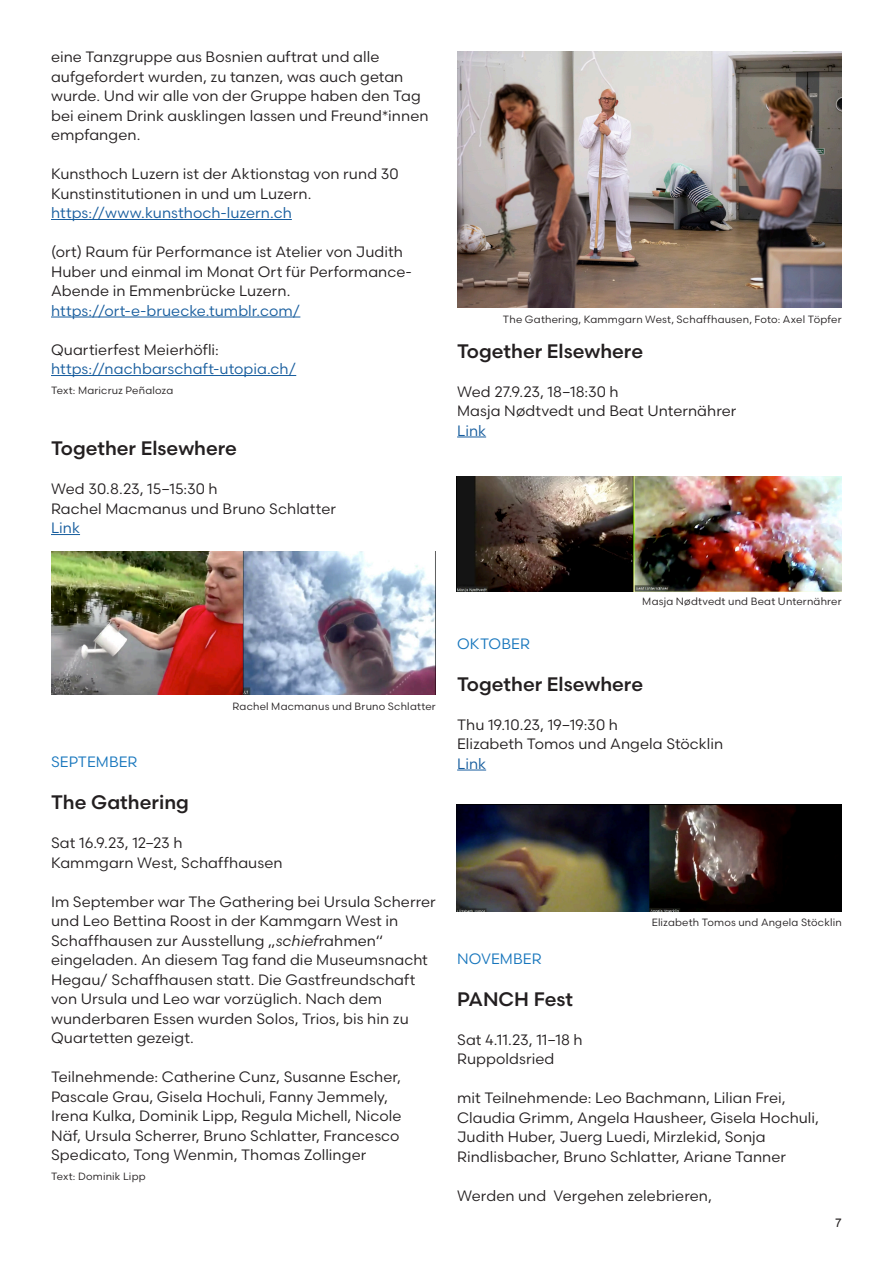
<style>
.page{position:relative;width:893px;height:1263px;background:#fff}
.page>*{position:absolute;margin:0;border:0;box-sizing:border-box;transform-origin:0 0}
.t1{font:500 19.5px "Scandia";color:#231f20}
.Fliesstext{font:15px/19.5px "Scandia";letter-spacing:.005em;color:#231f20}
.Fliesstext-2{font:15px "Scandia";letter-spacing:.005em;color:#175d9e}
.Fliesstext-3{font:15px "Scandia";letter-spacing:.005em;color:#1776bd}
.t2{font:12px "Arial";color:#231f20}
.Fliesstext-4{font:10.5px "Scandia";letter-spacing:.02em;color:#231f20}
.s1{font-style:italic}
</style>
<div class="page">
<svg style="left:457px;top:437px;width:29px;height:1px"></svg>
<svg style="left:457px;top:770px;width:29px;height:1px"></svg>
<hr style="left:51px;top:219px;width:241px;height:1px;background:#175d9e">
<hr style="left:51px;top:317px;width:249px;height:1px;background:#175d9e">
<hr style="left:51px;top:375px;width:245px;height:1px;background:#175d9e">
<svg style="left:51px;top:534px;width:29px;height:1px"></svg>
<img style="left:51px;top:552px;width:385px;height:143px">
<img style="left:457px;top:52px;width:385px;height:256px">
<img style="left:457px;top:476px;width:385px;height:116px">
<img style="left:457px;top:804px;width:384px;height:107px">
<p class="Fliesstext" style="left:51px;top:47px;width:379px">eine Tanzgruppe aus Bosnien auftrat und alle aufgefordert wurden, zu tanzen, was auch getan wurde. Und wir alle von der Gruppe haben den Tag bei einem Drink ausklingen lassen und Freund*innen empfangen.</p>
<p class="Fliesstext" style="left:51px;top:164px;width:349px">Kunsthoch Luzern ist der Aktionstag von rund 30<br>Kunstinstitutionen in und um Luzern.</p>
<p class="Fliesstext-2" style="left:51px;top:204px;width:242px">https://www.kunsthoch-luzern.ch</p>
<p class="Fliesstext" style="left:51px;top:242px;width:362px">(ort) Raum für Performance ist Atelier von Judith<br>Huber und einmal im Monat Ort für Performance-<br>Abende in Emmenbrücke Luzern.</p>
<p class="Fliesstext-2" style="left:51px;top:301px;width:251px">https://ort-e-bruecke.tumblr.com/</p>
<p class="Fliesstext" style="left:51px;top:340px;width:169px">Quartierfest Meierhöfli:</p>
<p class="Fliesstext-2" style="left:51px;top:360px;width:247px">https://nachbarschaft-utopia.ch/</p>
<p class="Fliesstext-4" style="left:51px;top:384px;width:124px">Text: Maricruz Peñaloza</p>
<p class="t1" style="left:51px;top:436px;width:187px">Together Elsewhere</p>
<p class="Fliesstext" style="left:51px;top:479px;width:168px">Wed 30.8.23, 15–15:30 h</p>
<p class="Fliesstext" style="left:51px;top:499px;width:287px">Rachel Macmanus und Bruno Schlatter</p>
<p class="Fliesstext-2" style="left:51px;top:519px;width:31px">Link</p>
<p class="Fliesstext-4" style="left:503px;top:313px;width:340px">The Gathering, Kammgarn West, Schaffhausen, Foto: Axel Töpfer</p>
<p class="t1" style="left:457px;top:339px;width:187px">Together Elsewhere</p>
<p class="Fliesstext" style="left:457px;top:382px;width:163px">Wed 27.9.23, 18–18:30 h</p>
<p class="Fliesstext" style="left:457px;top:401px;width:281px">Masja Nødtvedt und Beat Unternährer</p>
<p class="Fliesstext-2" style="left:457px;top:421px;width:31px">Link</p>
<p class="Fliesstext-4" style="left:233px;top:700px;width:205px">Rachel Macmanus und Bruno Schlatter</p>
<p class="Fliesstext-3" style="left:51px;top:753px;width:88px">SEPTEMBER</p>
<p class="t1" style="left:51px;top:790px;width:139px">The Gathering</p>
<p class="Fliesstext" style="left:51px;top:833px;width:133px">Sat 16.9.23, 12–23 h</p>
<p class="Fliesstext" style="left:51px;top:853px;width:233px">Kammgarn West, Schaffhausen</p>
<p class="Fliesstext" style="left:51px;top:892px;width:386px">Im September war The Gathering bei Ursula Scherrer und Leo Bettina Roost in der Kammgarn West in Schaffhausen zur Ausstellung „<span class="s1">schief</span>rahmen“ eingeladen. An diesem Tag fand die Museumsnacht Hegau/ Schaffhausen statt. Die Gastfreundschaft von Ursula und Leo war vorzüglich. Nach dem wunderbaren Essen wurden Solos, Trios, bis hin zu Quartetten gezeigt.</p>
<p class="Fliesstext" style="left:51px;top:1067px;width:352px">Teilnehmende: Catherine Cunz, Susanne Escher, Pascale Grau, Gisela Hochuli, Fanny Jemmely, Irena Kulka, Dominik Lipp, Regula Michell, Nicole Näf, Ursula Scherrer, Bruno Schlatter, Francesco Spedicato, Tong Wenmin, Thomas Zollinger</p>
<p class="Fliesstext-4" style="left:51px;top:1170px;width:96px">Text: Dominik Lipp</p>
<p class="Fliesstext-4" style="left:642px;top:595px;width:201px">Masja Nødtvedt und Beat Unternährer</p>
<p class="Fliesstext-3" style="left:457px;top:634px;width:74px">OKTOBER</p>
<p class="t1" style="left:457px;top:672px;width:187px">Together Elsewhere</p>
<p class="Fliesstext" style="left:457px;top:715px;width:162px">Thu 19.10.23, 19–19:30 h</p>
<p class="Fliesstext" style="left:457px;top:734px;width:268px">Elizabeth Tomos und Angela Stöcklin</p>
<p class="Fliesstext-2" style="left:457px;top:754px;width:31px">Link</p>
<p class="Fliesstext-4" style="left:652px;top:915px;width:192px">Elizabeth Tomos und Angela Stöcklin</p>
<p class="Fliesstext-3" style="left:457px;top:949px;width:86px">NOVEMBER</p>
<p class="t1" style="left:457px;top:987px;width:117px">PANCH Fest</p>
<p class="Fliesstext" style="left:457px;top:1030px;width:127px">Sat 4.11.23, 11–18 h</p>
<p class="Fliesstext" style="left:457px;top:1049px;width:99px">Ruppoldsried</p>
<p class="Fliesstext" style="left:457px;top:1088px;width:363px">mit Teilnehmende: Leo Bachmann, Lilian Frei, Claudia Grimm, Angela Hausheer, Gisela Hochuli, Judith Huber, Juerg Luedi, Mirzlekid, Sonja Rindlisbacher, Bruno Schlatter, Ariane Tanner</p>
<p class="Fliesstext" style="left:457px;top:1186px;width:256px">Werden und Vergehen zelebrieren,</p>
<p class="t2" style="left:835px;top:1215px;width:8px">7</p>
</div>
